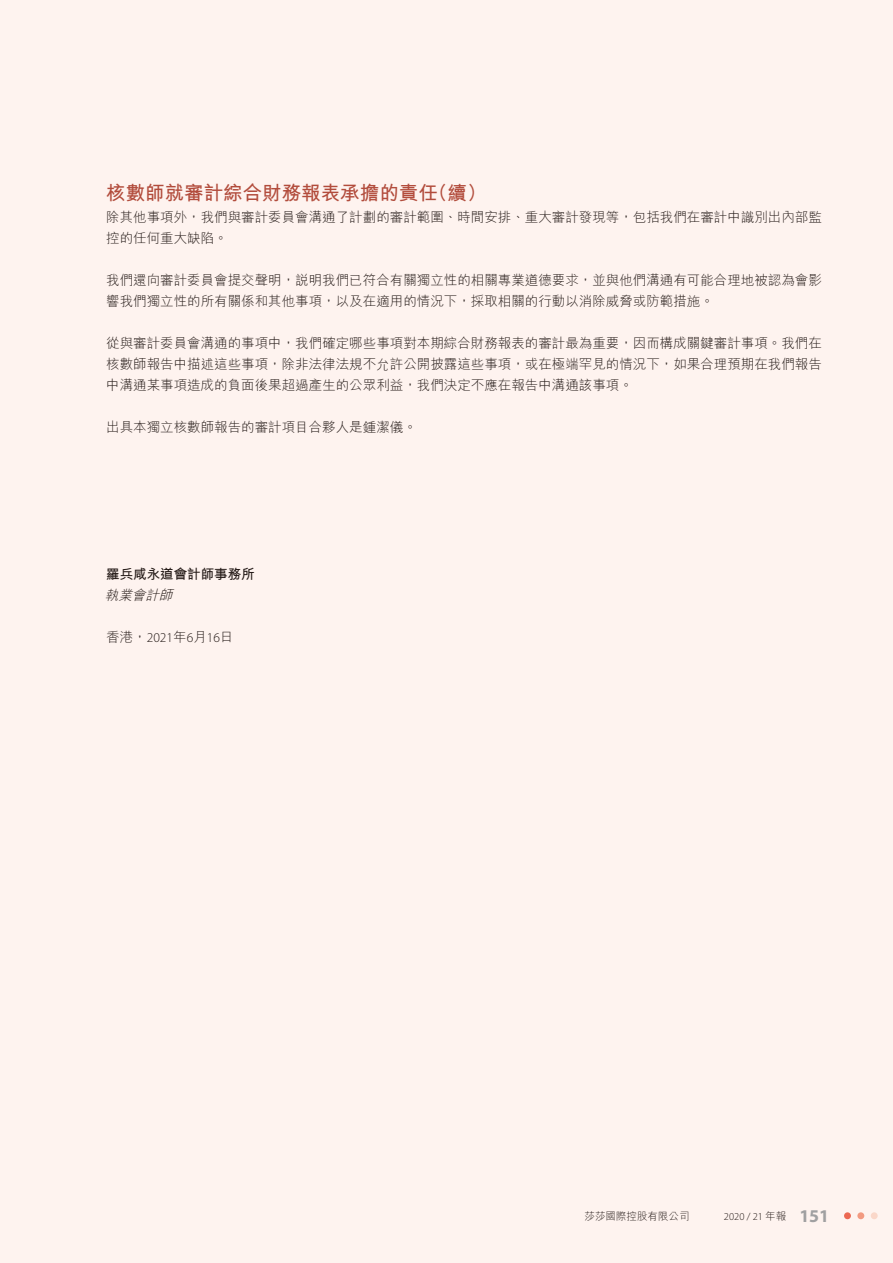
<style>
.page{position:relative;width:893px;height:1263px;background:#fef3ef}
.page>*{position:absolute;margin:0;border:0;box-sizing:border-box;transform-origin:0 0}
.t1{font:700 19.5px "M Hei HK";color:#b24c3c}
.t2{font:300 13.5px/21px "M Hei HK";color:#231916}
.t3{font:300 13.5px "Myriad Pro";color:#231916}
.t4{font:700 13.5px "M Hei HK";color:#231916}
.t5{font:italic 300 13.5px "M Hei HK";color:#231916}
.t6{font:300 10.5px "Myriad Pro";color:#231916}
.t7{font:300 10.5px "M Hei HK";color:#231916}
.s1{font-family:"M Hei HK"}
.s2{font-weight:700;font-size:18px;color:#a0a0a1}
</style>
<div class="page">
<div style="left:844px;top:1212px;width:7px;height:7px;background:#ec6852;border-radius:50%"></div>
<div style="left:857px;top:1212px;width:7px;height:7px;background:#f29a81;border-radius:50%"></div>
<div style="left:871px;top:1212px;width:7px;height:7px;background:#fad7c9;border-radius:50%"></div>
<h1 class="t1" style="left:106px;top:179px;width:382px">核數師就審計綜合財務報表承擔的責任（續）</h1>
<p class="t2" style="left:106px;top:206px;width:717px">除其他事項外，我們與審計委員會溝通了計劃的審計範圍、時間安排、重大審計發現等，包括我們在審計中識別出內部監控的任何重大缺陷。</p>
<p class="t2" style="left:106px;top:269px;width:717px">我們還向審計委員會提交聲明，說明我們已符合有關獨立性的相關專業道德要求，並與他們溝通有可能合理地被認為會影響我們獨立性的所有關係和其他事項，以及在適用的情況下，採取相關的行動以消除威脅或防範措施。</p>
<p class="t2" style="left:106px;top:332px;width:717px;text-align:justify">從與審計委員會溝通的事項中，我們確定哪些事項對本期綜合財務報表的審計最為重要，因而構成關鍵審計事項。我們在核數師報告中描述這些事項，除非法律法規不允許公開披露這些事項，或在極端罕見的情況下，如果合理預期在我們報告中溝通某事項造成的負面後果超過產生的公眾利益，我們決定不應在報告中溝通該事項。</p>
<p class="t2" style="left:106px;top:416px;width:312px">出具本獨立核數師報告的審計項目合夥人是鍾潔儀。</p>
<p class="t4" style="left:106px;top:564px;width:150px">羅兵咸永道會計師事務所</p>
<p class="t5" style="left:105px;top:586px;width:74px">執業會計師</p>
<p class="t3" style="left:106px;top:629px;width:129px"><span class="s1">香港，</span>2021<span class="s1">年</span>6<span class="s1">月</span>16<span class="s1">日</span></p>
<p class="t7" style="left:585px;top:1208px;width:106px">莎莎國際控股有限公司</p>
<p class="t6" style="left:724px;top:1210px;width:107px">2020 / 21 <span class="s1">年報</span> <span class="s2">151</span></p>
</div>
